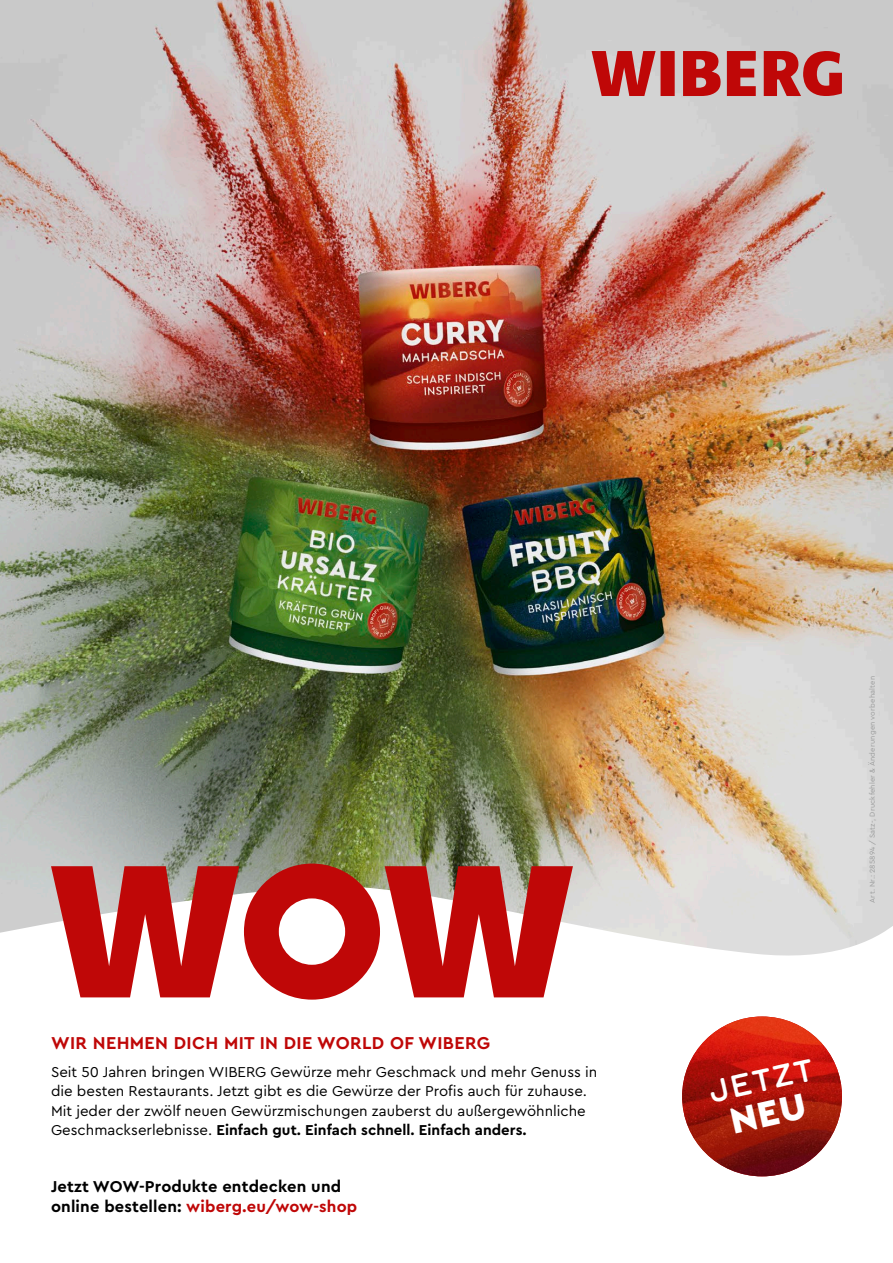
<style>
.page{position:relative;width:893px;height:1263px;background:#fff}
.page>*{position:absolute;margin:0;border:0;box-sizing:border-box;transform-origin:0 0}
.t1{font:30.75px "Calder Dark";color:#fff}
.t2{font:700 18px "Cera Pro";letter-spacing:.02em;color:#bf0707}
.t3{font:700 16.5px/19.5px "Cera Pro";letter-spacing:.01em;color:#000}
.t4{font:15px/19.5px "Cera Pro";color:#000}
.t5{font:7.5px "Cera Pro";letter-spacing:.025em;color:#9b9c9c}
.s1{font-weight:700}
.s2{color:#bf0707}
</style>
<div class="page">
<img style="left:0;top:0;width:893px;height:879px">
<svg style="left:0;top:879px;width:893px;height:298px"></svg>
<svg style="left:51px;top:863px;width:522px;height:137px"></svg>
<svg style="left:727px;top:51px;width:29px;height:45px"></svg>
<div style="left:660px;top:51px;width:15px;height:45px;background:#bf0707"></div>
<svg style="left:592px;top:51px;width:64px;height:45px;background:#c54f4f"></svg>
<svg style="left:683px;top:51px;width:38px;height:45px;background:#c12e2e"></svg>
<svg style="left:764px;top:50px;width:78px;height:46px;background:#c24949"></svg>
<img style="left:682px;top:1016px;width:160px;height:160px;border-radius:80px">
<svg style="left:730px;top:1093px;width:76px;height:41px;background:#a51c0a"></svg>
<p class="t5" style="left:867px;top:902px;width:228px;rotate:-90deg">Art. Nr.: 285894 / Satz-, Druckfehler &amp; Änderungen vorbehalten</p>
<p class="t2" style="left:51px;top:1031px;width:441px">WIR NEHMEN DICH MIT IN DIE WORLD OF WIBERG</p>
<p class="t4" style="left:51px;top:1061px;width:548px">Seit 50 Jahren bringen WIBERG Gewürze mehr Geschmack und mehr Genuss in die besten Restaurants. Jetzt gibt es die Gewürze der Profis auch für zuhause.<br>Mit jeder der zwölf neuen Gewürzmischungen zauberst du außergewöhnliche Geschmackserlebnisse. <span class="s1">Einfach gut. Einfach schnell. Einfach anders.</span></p>
<h1 class="t1" style="left:703px;top:1072px;width:110px;rotate:-13deg">JETZT</h1>
<p class="t3" style="left:51px;top:1176px;width:308px">Jetzt WOW-Produkte entdecken und online bestellen: <span class="s2">wiberg.eu/wow-shop</span></p>
</div>
